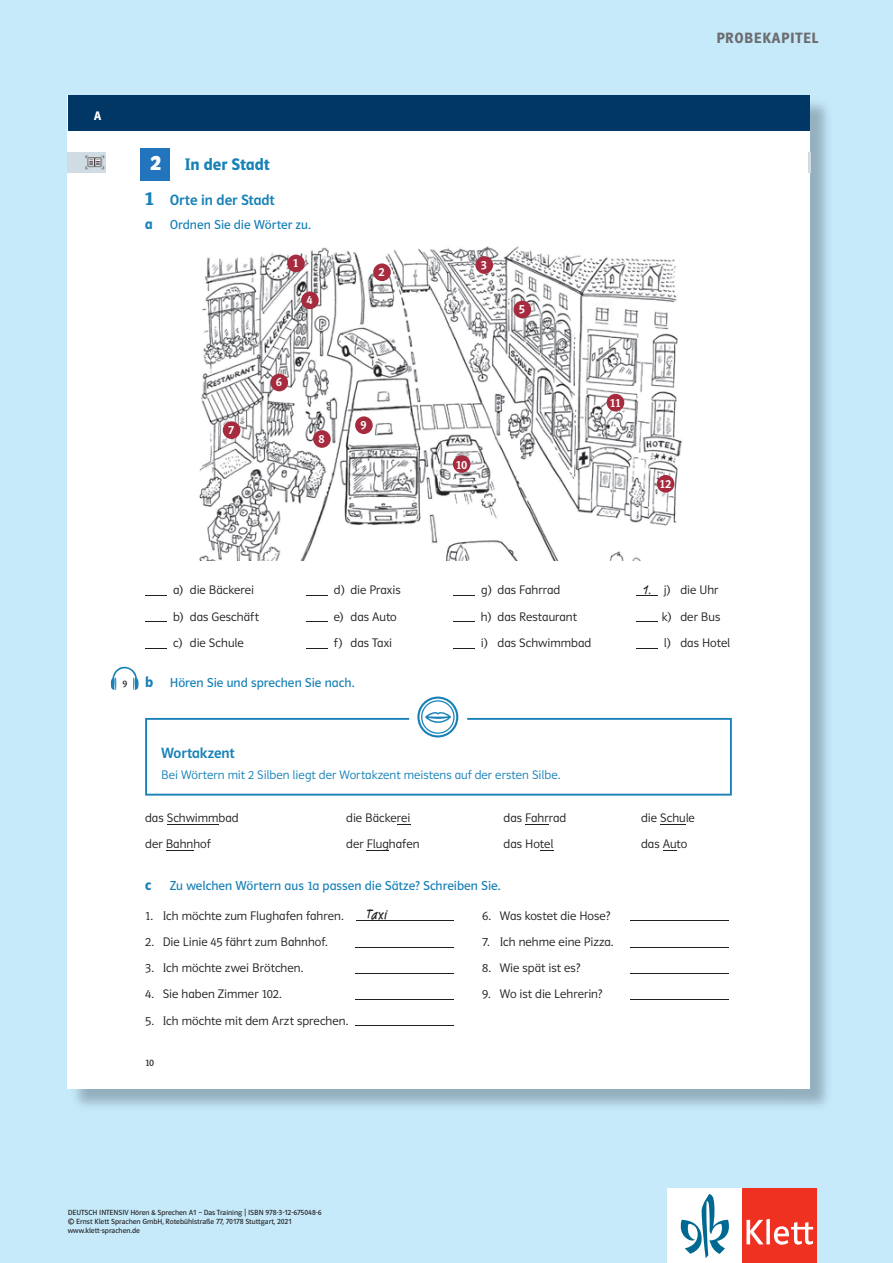
<style>
.page{position:relative;width:893px;height:1263px;background:#c6eafa}
.page>*{position:absolute;margin:0;border:0;box-sizing:border-box;transform-origin:0 0}
.t1{font:700 21.75px "Polo CEF";color:#fff}
.t2{font:21.15px "Polo Basis TB Hfett";color:#fff}
.t3{font:16.8px "Polo Basis TB Hfett";color:#1781b7}
.t4{font:15px "Polo Basis TB Krftg";letter-spacing:-.005em;color:#1781b7}
.t5{font:600 15px "Polo CEF";letter-spacing:.04em;color:#6c6d70}
.t6{font:500 15px "Feltpen Com";color:#231f20}
.t7{font:13.05px "Polo Basis TB Buch";letter-spacing:.005em;color:#1781b7}
.t8{font:12.45px/26.2px "Polo Basis TB Leicht";letter-spacing:.005em;color:#231f20}
.t9{font:12.45px "Polo Basis TB Leicht";letter-spacing:.005em;color:#1781b7}
.t10{font:12.45px "Polo Basis TB Krftg";color:#fff}
.t11{font:12.45px "Polo Basis TB Hfett";color:#fff}
.t12{font:9.9px "Polo Basis TB Buch";color:#231f20}
.t13{font:7.5px/9px "Polo CEF";color:#231f20}
.s1{font-family:"Polo Basis TB Hfett";font-size:19.95px}
.s2{font-family:"Polo Basis TB Hfett";font-size:15px}
.s3{font-family:"Feltpen Com";font-weight:500;font-size:15px}
</style>
<div class="page">
<div style="left:668px;top:1188px;width:74px;height:75px;background:#fff"></div>
<div style="left:742px;top:1188px;width:74px;height:75px;background:#ef3122"></div>
<svg style="left:746px;top:1219px;width:67px;height:26px"></svg>
<svg style="left:681px;top:1194px;width:48px;height:64px"></svg>
<img style="left:783px;top:103px;width:45px;height:1004px">
<div style="left:68px;top:95px;width:742px;height:994px;background:#fff"></div>
<hr style="left:808px;top:95px;width:2px;height:36px;background:#003764">
<div style="left:68px;top:95px;width:740px;height:36px;background:#003764"></div>
<img style="left:68px;top:152px;width:38px;height:20px">
<img style="left:808px;top:152px;width:2px;height:20px">
<hr style="left:167px;top:824px;width:52px;height:1px;background:#231f20">
<svg style="left:397px;top:824px;width:13px;height:1px"></svg>
<svg style="left:525px;top:824px;width:24px;height:1px"></svg>
<svg style="left:660px;top:824px;width:26px;height:1px"></svg>
<svg style="left:166px;top:850px;width:27px;height:1px"></svg>
<svg style="left:367px;top:850px;width:22px;height:1px"></svg>
<svg style="left:540px;top:850px;width:14px;height:1px"></svg>
<svg style="left:663px;top:850px;width:14px;height:1px"></svg>
<img style="left:199px;top:246px;width:483px;height:315px">
<div style="left:287px;top:255px;width:18px;height:17px;background:#a62b3e;border-radius:50%"></div>
<div style="left:373px;top:263px;width:18px;height:18px;background:#a62b3e;border-radius:50%"></div>
<div style="left:475px;top:256px;width:18px;height:18px;background:#a62b3e;border-radius:50%"></div>
<div style="left:301px;top:291px;width:18px;height:18px;background:#a62b3e;border-radius:50%"></div>
<div style="left:513px;top:301px;width:18px;height:17px;background:#a62b3e;border-radius:50%"></div>
<div style="left:270px;top:374px;width:18px;height:17px;background:#a62b3e;border-radius:50%"></div>
<div style="left:223px;top:421px;width:17px;height:18px;background:#a62b3e;border-radius:50%"></div>
<div style="left:313px;top:430px;width:18px;height:18px;background:#a62b3e;border-radius:50%"></div>
<div style="left:355px;top:416px;width:18px;height:18px;background:#a62b3e;border-radius:50%"></div>
<div style="left:453px;top:455px;width:17px;height:18px;background:#a62b3e;border-radius:50%"></div>
<div style="left:607px;top:394px;width:17px;height:17px;background:#a62b3e;border-radius:50%"></div>
<div style="left:657px;top:475px;width:17px;height:18px;background:#a62b3e;border-radius:50%"></div>
<svg style="left:145px;top:595px;width:22px;height:1px"></svg>
<svg style="left:145px;top:621px;width:22px;height:1px"></svg>
<svg style="left:145px;top:648px;width:22px;height:1px"></svg>
<svg style="left:306px;top:595px;width:22px;height:1px"></svg>
<svg style="left:306px;top:621px;width:22px;height:1px"></svg>
<svg style="left:306px;top:648px;width:22px;height:1px"></svg>
<svg style="left:453px;top:595px;width:22px;height:1px"></svg>
<svg style="left:453px;top:621px;width:22px;height:1px"></svg>
<svg style="left:453px;top:648px;width:22px;height:1px"></svg>
<svg style="left:636px;top:595px;width:22px;height:1px"></svg>
<svg style="left:636px;top:621px;width:21px;height:1px"></svg>
<svg style="left:636px;top:648px;width:21px;height:1px"></svg>
<svg style="left:145px;top:718px;width:587px;height:77px"></svg>
<svg style="left:356px;top:920px;width:32px;height:1px"></svg>
<hr style="left:388px;top:920px;width:66px;height:1px;background:#231f20">
<hr style="left:355px;top:947px;width:99px;height:1px;background:#231f20">
<hr style="left:355px;top:973px;width:99px;height:1px;background:#231f20">
<hr style="left:355px;top:999px;width:99px;height:1px;background:#231f20">
<hr style="left:355px;top:1025px;width:99px;height:1px;background:#231f20">
<hr style="left:630px;top:920px;width:99px;height:1px;background:#231f20">
<hr style="left:630px;top:947px;width:99px;height:1px;background:#231f20">
<hr style="left:630px;top:973px;width:99px;height:1px;background:#231f20">
<hr style="left:630px;top:999px;width:99px;height:1px;background:#231f20">
<svg style="left:111px;top:666px;width:28px;height:24px"></svg>
<div style="left:140px;top:148px;width:30px;height:33px;background:#2275bc"></div>
<svg style="left:417px;top:696px;width:41px;height:41px"></svg>
<p class="t11" style="left:94px;top:109px;width:9px">A</p>
<h2 class="t2" style="left:149px;top:151px;width:12px">2</h2>
<h1 class="t1" style="left:150px;top:149px;width:12px">2</h1>
<h3 class="t3" style="left:185px;top:155px;width:86px">In der Stadt</h3>
<p class="t4" style="left:145px;top:192px;width:131px"><span class="s1">1</span> Orte in der Stadt</p>
<p class="t7" style="left:145px;top:218px;width:167px"><span class="s2">a</span> Ordnen Sie die Wörter zu.</p>
<p class="t10" style="left:293px;top:256px;width:7px">1</p>
<p class="t10" style="left:228px;top:423px;width:7px">7</p>
<p class="t10" style="left:307px;top:293px;width:8px">4</p>
<p class="t10" style="left:276px;top:375px;width:8px">6</p>
<p class="t10" style="left:319px;top:432px;width:8px">8</p>
<p class="t10" style="left:379px;top:265px;width:8px">2</p>
<p class="t10" style="left:360px;top:418px;width:8px">9</p>
<p class="t10" style="left:481px;top:258px;width:8px">3</p>
<p class="t10" style="left:519px;top:302px;width:8px">5</p>
<p class="t10" style="left:456px;top:458px;width:13px">10</p>
<p class="t5" style="left:716px;top:29px;width:104px">PROBEKAPITEL</p>
<p class="t10" style="left:610px;top:396px;width:12px">11</p>
<p class="t10" style="left:660px;top:477px;width:13px">12</p>
<p class="t12" style="left:122px;top:678px;width:6px">9</p>
<p class="t8" style="left:173px;top:577px;width:87px">a) die Bäckerei b) das Geschäft c) die Schule</p>
<p class="t8" style="left:334px;top:577px;width:68px">d) die Praxis e) das Auto f) das Taxi</p>
<p class="t8" style="left:481px;top:577px;width:112px">g) das Fahrrad<br>h) das Restaurant<br>i) das Schwimmbad</p>
<p class="t8" style="left:662px;top:577px;width:70px;text-indent:-18px"><span class="s3">1.</span> j) die Uhr k) der Bus l) das Hotel</p>
<p class="t7" style="left:145px;top:675px;width:211px"><span class="s2">b</span> Hören Sie und sprechen Sie nach.</p>
<p class="t4" style="left:161px;top:745px;width:75px">Wortakzent</p>
<p class="t9" style="left:161px;top:768px;width:401px">Bei Wörtern mit 2 Silben liegt der Wortakzent meistens auf der ersten Silbe.</p>
<p class="t8" style="left:145px;top:805px;width:95px">das Schwimmbad</p>
<p class="t8" style="left:346px;top:805px;width:66px">die Bäckerei</p>
<p class="t8" style="left:504px;top:805px;width:64px">das Fahrrad</p>
<p class="t8" style="left:641px;top:805px;width:55px">die Schule</p>
<p class="t8" style="left:145px;top:831px;width:67px">der Bahnhof</p>
<p class="t8" style="left:346px;top:831px;width:75px">der Flughafen</p>
<p class="t8" style="left:504px;top:831px;width:51px">das Hotel</p>
<p class="t8" style="left:641px;top:831px;width:48px">das Auto</p>
<p class="t7" style="left:145px;top:878px;width:357px"><span class="s2">c</span> Zu welchen Wörtern aus 1a passen die Sätze? Schreiben Sie.</p>
<p class="t8" style="left:145px;top:902px;width:200px">1. Ich möchte zum Flughafen fahren.</p>
<p class="t6" style="left:366px;top:904px;width:23px">Taxi</p>
<p class="t8" style="left:145px;top:929px;width:184px">2. Die Linie 45 fährt zum Bahnhof.</p>
<p class="t8" style="left:145px;top:955px;width:160px">3. Ich möchte zwei Brötchen.</p>
<p class="t8" style="left:145px;top:981px;width:138px">4. Sie haben Zimmer 102.</p>
<p class="t8" style="left:145px;top:1007px;width:205px">5. Ich möchte mit dem Arzt sprechen.</p>
<p class="t8" style="left:482px;top:902px;width:130px">6. Was kostet die Hose?</p>
<p class="t8" style="left:482px;top:929px;width:133px">7. Ich nehme eine Pizza.</p>
<p class="t8" style="left:482px;top:955px;width:100px">8. Wie spät ist es?</p>
<p class="t8" style="left:482px;top:981px;width:122px">9. Wo ist die Lehrerin?</p>
<p class="t12" style="left:145px;top:1057px;width:10px">10</p>
<p class="t13" style="left:68px;top:1208px;width:255px">DEUTSCH INTENSIV Hören &amp; Sprechen A1 – Das Training ⏐ ISBN 978-3-12-675048-6 © Ernst Klett Sprachen GmbH, Rotebühlstraße 77, 70178 Stuttgart, 2021 www.klett-sprachen.de</p>
</div>
